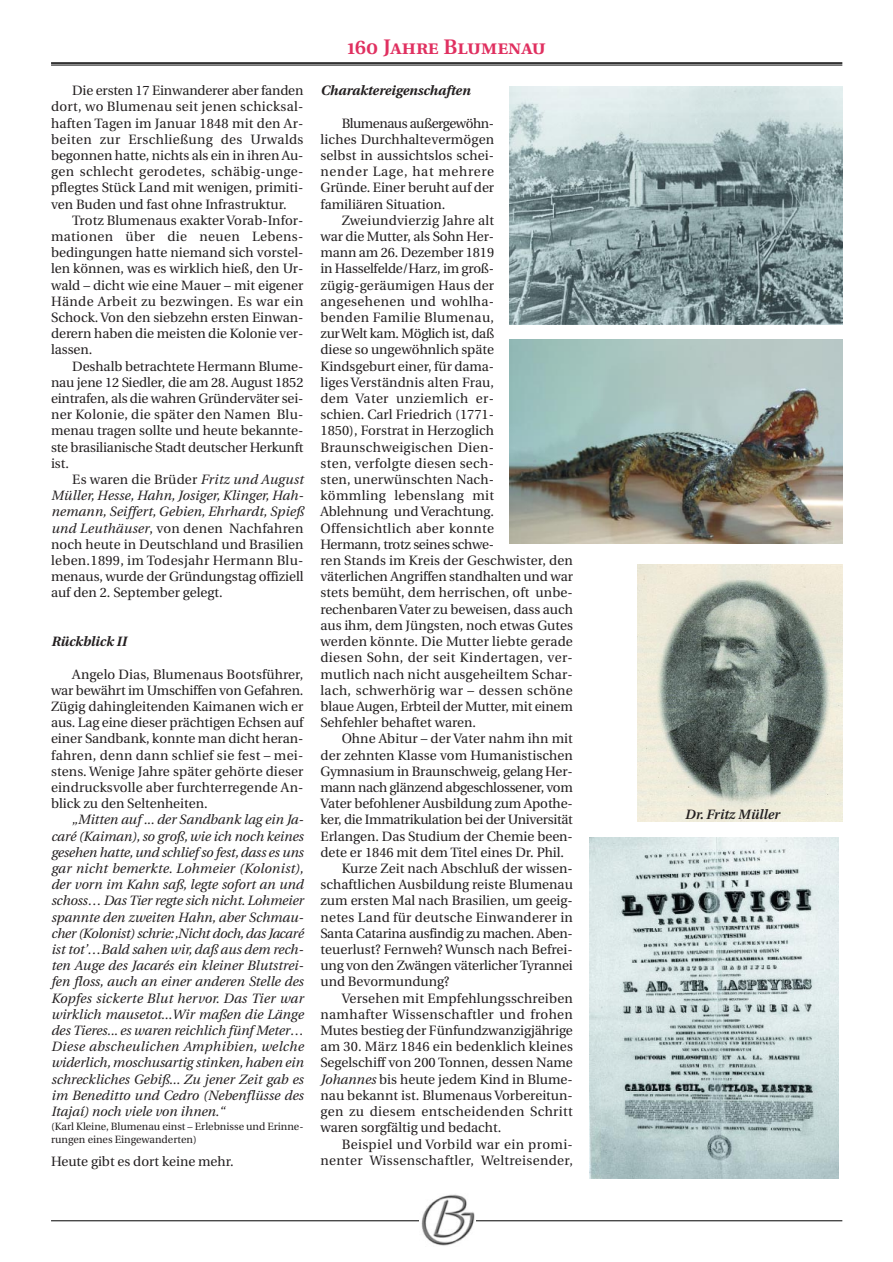
<style>
.page{position:relative;width:893px;height:1262px;background:#fff}
.page>*{position:absolute;margin:0;border:0;box-sizing:border-box;transform-origin:0 0}
.t1{font:21px "Utopia Semibold SC";color:#e03060}
.t2{font:13.5px/16.2px "Utopia";color:#231f20;text-align:justify}
.t3{font:italic 13.5px/16.2px "Utopia";color:#231f20;text-align:justify}
.t4{font:13.5px "Utopia";letter-spacing:.025em;color:#231f20}
.t5{font:13.5px "Utopia";letter-spacing:-.02em;color:#231f20}
.t6{font:13.5px "Utopia";letter-spacing:-.025em;color:#231f20}
.t7{font:italic 700 13.5px "Utopia";color:#231f20}
.t8{font:13.5px "Utopia";letter-spacing:.02em;color:#231f20}
.t9{font:italic 600 13.5px "Utopia";color:#231f20}
.t10{font:10.5px/12.6px "Utopia";color:#231f20}
.s1{font-style:italic}
</style>
<div class="page">
<hr style="left:51px;top:62px;width:791px;height:2px;background:#000">
<hr style="left:51px;top:65px;width:791px;height:1px;background:#000">
<hr style="left:51px;top:1220px;width:791px;height:1px;background:#000">
<img style="left:419px;top:1194px;width:56px;height:52px">
<img style="left:509px;top:87px;width:333px;height:237px">
<img style="left:509px;top:339px;width:333px;height:205px">
<img style="left:638px;top:565px;width:204px;height:256px">
<img style="left:590px;top:837px;width:249px;height:341px">
<p class="t2" style="left:51px;top:84px;width:254px;text-indent:21px">Die ersten 17 Einwanderer aber fanden dort, wo Blumenau seit jenen schicksal&shy;haften Tagen im Januar 1848 mit den Ar&shy;beiten zur Erschließung des Urwalds begonnen hatte, nichts als ein in ihren Au&shy;gen schlecht gerodetes, schäbig-unge&shy;pflegtes Stück Land mit wenigen, primiti&shy;ven Buden und fast ohne Infrastruktur.</p>
<p class="t2" style="left:51px;top:213px;width:254px;text-indent:21px">Trotz Blumenaus exakter Vorab-Infor&shy;mationen über die neuen Lebens&shy;bedingungen hatte niemand sich vorstel&shy;len können, was es wirklich hieß, den Ur&shy;wald – dicht wie eine Mauer – mit eigener Hände Arbeit zu bezwingen. Es war ein Schock. Von den siebzehn ersten Einwan&shy;derern haben die meisten die Kolonie ver&shy;lassen.</p>
<p class="t2" style="left:51px;top:359px;width:254px;text-indent:21px">Deshalb betrachtete Hermann Blume&shy;nau jene 12 Siedler, die am 28. August 1852 eintrafen, als die wahren Gründerväter sei&shy;ner Kolonie, die später den Namen Blu&shy;menau tragen sollte und heute bekannte&shy;ste brasilianische Stadt deutscher Herkunft ist.</p>
<p class="t2" style="left:51px;top:472px;width:254px;text-indent:21px">Es waren die Brüder <span class="s1">Fritz und August Müller, Hesse, Hahn, Josiger, Klinger, Hah&shy;nemann, Seiffert, Gebien, Ehrhardt, Spieß und Leuthäuser</span>, von denen Nachfahren noch heute in Deutschland und Brasilien leben.1899, im Todesjahr Hermann Blu&shy;menaus, wurde der Gründungstag offiziell auf den 2. September gelegt.</p>
<p class="t7" style="left:51px;top:636px;width:77px">Rückblick II</p>
<p class="t2" style="left:51px;top:667px;width:254px;text-indent:21px">Angelo Dias, Blumenaus Bootsführer, war bewährt im Umschiffen von Gefahren.<br>Zügig dahingleitenden Kaimanen wich er aus. Lag eine dieser prächtigen Echsen auf einer Sandbank, konnte man dicht heran&shy;fahren, denn dann schlief sie fest – mei&shy;stens. Wenige Jahre später gehörte dieser eindrucksvolle aber furchterregende An&shy;blick zu den Seltenheiten.</p>
<p class="t3" style="left:51px;top:813px;width:254px;text-indent:21px">„Mitten auf ... der Sandbank lag ein Ja&shy;caré (Kaiman), so groß, wie ich noch keines gesehen hatte, und schlief so fest, dass es uns gar nicht bemerkte. Lohmeier (Kolonist), der vorn im Kahn saß, legte sofort an und schoss… Das Tier regte sich nicht. Lohmeier spannte den zweiten Hahn, aber Schmau&shy;cher (Kolonist) schrie:‚Nicht doch, das Jacaré ist tot’…Bald sahen wir, daß aus dem rech&shy;ten Auge des Jacarés ein kleiner Blutstrei&shy;fen floss, auch an einer anderen Stelle des Kopfes sickerte Blut hervor. Das Tier war wirklich mausetot...Wir maßen die Länge des Tieres... es waren reichlich fünf Meter… Diese abscheulichen Amphibien, welche widerlich, moschusartig stinken, haben ein schreckliches Gebiß... Zu jener Zeit gab es im Beneditto und Cedro (Nebenflüsse des Itajaí) noch viele von ihnen.“</p>
<p class="t10" style="left:51px;top:1121px;width:254px">(Karl Kleine, Blumenau einst – Erlebnisse und Erinne&shy;rungen eines Eingewanderten)</p>
<p class="t2" style="left:51px;top:1154px;width:184px">Heute gibt es dort keine mehr.</p>
<h1 class="t1" style="left:347px;top:38px;width:200px">160 Jahre Blumenau</h1>
<p class="t7" style="left:320px;top:85px;width:151px">Charaktereigenschaften</p>
<p class="t2" style="left:320px;top:116px;width:175px;text-indent:21px">Blumenaus außergewöhn&shy;liches Durchhaltevermögen selbst in aussichtslos schei&shy;nender Lage, hat mehrere Gründe. Einer beruht auf der familiären Situation.</p>
<p class="t2" style="left:320px;top:213px;width:254px;text-align:left;text-indent:21px">Zweiundvierzig Jahre alt<br>war die Mutter, als Sohn Her-<br>mann am 26. Dezember 1819<br>in Hasselfelde/Harz, im groß&shy;zügig-geräumigen Haus der angesehenen und wohlha-<br>benden Familie Blumenau,<br>zur Welt kam. Möglich ist, daß<br>diese so ungewöhnlich späte<br>Kindsgeburt einer, für dama-<br>liges Verständnis alten Frau,<br>dem Vater unziemlich er-<br>schien. Carl Friedrich (1771-<br>1850), Forstrat in Herzoglich<br>Braunschweigischen Dien-<br>sten, verfolgte diesen sech-<br>sten, unerwünschten Nach-<br>kömmling lebenslang mit<br>Ablehnung und Verachtung.<br>Offensichtlich aber konnte<br>Hermann, trotz seines schwe-<br>ren Stands im Kreis der Geschwister, den väterlichen Angriffen standhalten und war stets bemüht, dem herrischen, oft unbe&shy;rechenbaren Vater zu beweisen, dass auch aus ihm, dem Jüngsten, noch etwas Gutes werden könnte. Die Mutter liebte gerade diesen Sohn, der seit Kindertagen, ver&shy;mutlich nach nicht ausgeheiltem Schar&shy;lach, schwerhörig war – dessen schöne blaue Augen, Erbteil der Mutter, mit einem<br>Sehfehler behaftet waren.</p>
<p class="t2" style="left:342px;top:732px;width:233px">Ohne Abitur – der Vater nahm ihn mit</p>
<p class="t2" style="left:320px;top:748px;width:254px">der zehnten Klasse vom Humanistischen</p>
<p class="t2" style="left:320px;top:764px;width:254px">Gymnasium in Braunschweig, gelang Her-</p>
<p class="t6" style="left:320px;top:782px;width:254px">mann nach glänzend abgeschlossener, vom</p>
<p class="t2" style="left:320px;top:796px;width:254px">Vater befohlener Ausbildung zum Apothe-</p>
<p class="t5" style="left:320px;top:814px;width:254px">ker, die Immatrikulation bei der Universität</p>
<p class="t2" style="left:320px;top:829px;width:254px">Erlangen. Das Studium der Chemie been-</p>
<p class="t2" style="left:320px;top:845px;width:245px">dete er 1846 mit dem Titel eines Dr. Phil.</p>
<p class="t2" style="left:342px;top:861px;width:233px">Kurze Zeit nach Abschluß der wissen-</p>
<p class="t2" style="left:320px;top:877px;width:254px">schaftlichen Ausbildung reiste Blumenau</p>
<p class="t2" style="left:320px;top:894px;width:254px">zum ersten Mal nach Brasilien, um geeig-</p>
<p class="t8" style="left:320px;top:911px;width:254px">netes Land für deutsche Einwanderer in</p>
<p class="t5" style="left:320px;top:927px;width:254px">Santa Catarina ausfindig zu machen. Aben-</p>
<p class="t2" style="left:320px;top:942px;width:254px">teuerlust? Fernweh? Wunsch nach Befrei-</p>
<p class="t2" style="left:320px;top:958px;width:254px">ung von den Zwängen väterlicher Tyrannei</p>
<p class="t2" style="left:320px;top:975px;width:130px">und Bevormundung?</p>
<p class="t2" style="left:342px;top:991px;width:233px">Versehen mit Empfehlungsschreiben</p>
<p class="t4" style="left:320px;top:1008px;width:254px">namhafter Wissenschaftler und frohen</p>
<p class="t2" style="left:320px;top:1023px;width:254px">Mutes bestieg der Fünfundzwanzigjährige</p>
<p class="t2" style="left:320px;top:1039px;width:254px">am 30. März 1846 ein bedenklich kleines</p>
<p class="t2" style="left:320px;top:1056px;width:254px">Segelschiff von 200 Tonnen, dessen Name</p>
<p class="t2" style="left:320px;top:1072px;width:254px"><span class="s1">Johannes</span> bis heute jedem Kind in Blume-</p>
<p class="t2" style="left:320px;top:1088px;width:254px">nau bekannt ist. Blumenaus Vorbereitun-</p>
<p class="t4" style="left:320px;top:1106px;width:254px">gen zu diesem entscheidenden Schritt</p>
<p class="t2" style="left:320px;top:1120px;width:182px">waren sorgfältig und bedacht.</p>
<p class="t4" style="left:342px;top:1138px;width:233px">Beispiel und Vorbild war ein promi-</p>
<p class="t4" style="left:320px;top:1154px;width:254px">nenter Wissenschaftler, Weltreisender,</p>
<p class="t9" style="left:685px;top:809px;width:96px">Dr. Fritz Müller</p>
</div>
